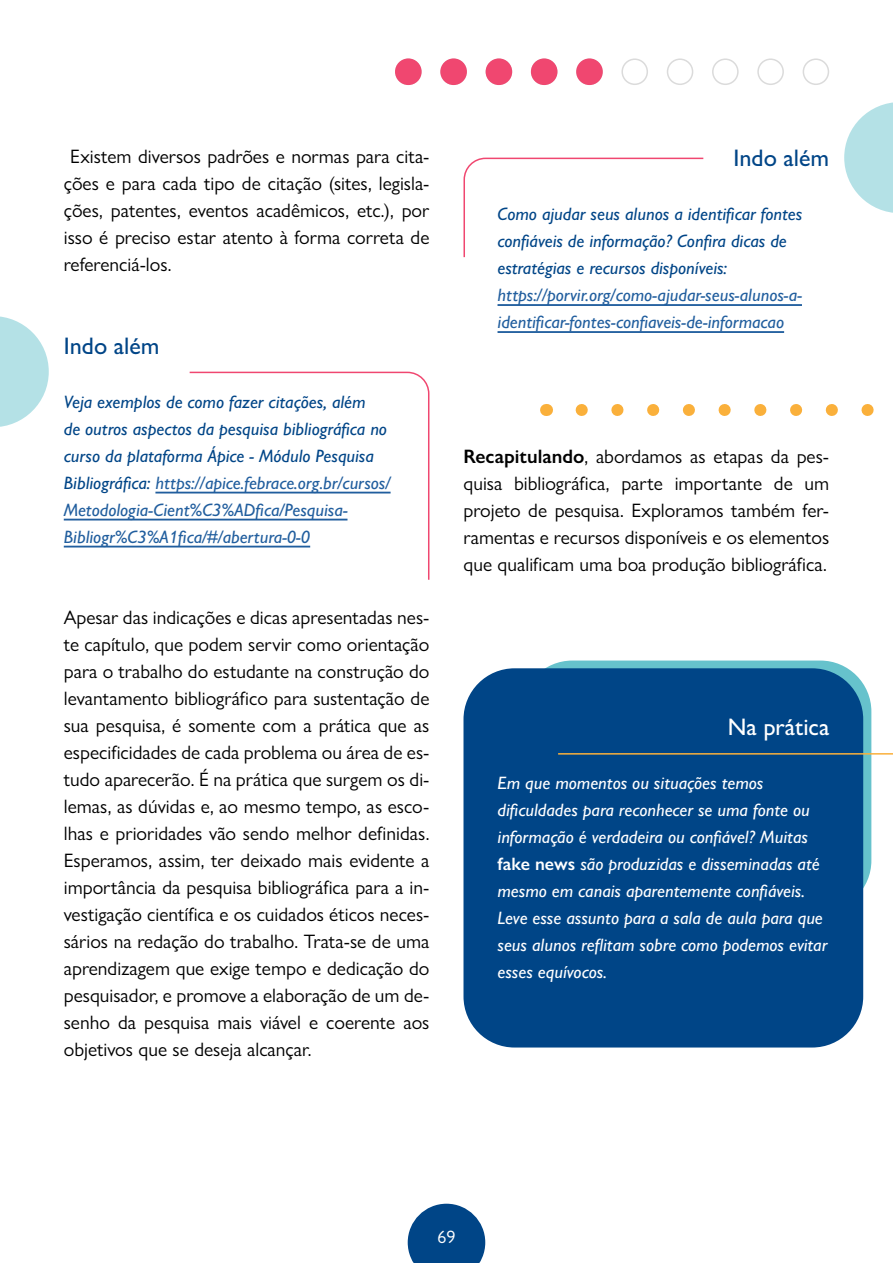
<style>
.page{position:relative;width:893px;height:1263px;background:#fff}
.page>*{position:absolute;margin:0;border:0;box-sizing:border-box;transform-origin:0 0}
.t1{font:500 24px "Gill Sans Nova";color:#004587}
.t2{font:500 24px "Gill Sans Nova";color:#fff}
.t3{font:19.5px/27px "Gill Sans Nova";color:#000;text-align:justify}
.t4{font:italic 500 18px/27px "Gill Sans Nova";color:#004587}
.t5{font:italic 500 18px/27px "Gill Sans Nova";color:#fff}
.t6{font:italic 500 18px/27px "Gill Sans Nova";color:#215e9e}
.t7{font:18px "Gill Sans Nova";color:#fff}
.s1{color:#215e9e}
.s2{font-weight:600}
.s3{font-weight:600;font-style:normal}
</style>
<div class="page">
<svg style="left:408px;top:1204px;width:77px;height:59px"></svg>
<div style="left:803px;top:58px;width:26px;height:27px;border:2px solid #dbdbdb;border-radius:50%"></div>
<div style="left:757px;top:58px;width:27px;height:27px;border:2px solid #dbdbdb;border-radius:50%"></div>
<div style="left:712px;top:58px;width:27px;height:27px;border:2px solid #dbdbdb;border-radius:50%"></div>
<div style="left:667px;top:58px;width:26px;height:27px;border:2px solid #dbdbdb;border-radius:50%"></div>
<div style="left:621px;top:58px;width:27px;height:27px;border:2px solid #dbdbdb;border-radius:50%"></div>
<div style="left:521px;top:660px;width:350px;height:251px;background:#66c2cc;border-radius:51px"></div>
<div style="left:463px;top:668px;width:400px;height:379px;background:#004587;border-radius:51px"></div>
<hr style="left:558px;top:753px;width:335px;height:2px;background:#fab03b">
<hr style="left:155px;top:492px;width:236px;height:1px;background:#215e9e">
<hr style="left:64px;top:519px;width:283px;height:1px;background:#215e9e">
<hr style="left:64px;top:546px;width:246px;height:1px;background:#215e9e">
<svg style="left:0;top:316px;width:49px;height:111px"></svg>
<svg style="left:188px;top:371px;width:242px;height:209px"></svg>
<hr style="left:497px;top:304px;width:305px;height:2px;background:#215e9e">
<hr style="left:497px;top:331px;width:287px;height:2px;background:#215e9e">
<svg style="left:844px;top:102px;width:49px;height:111px"></svg>
<svg style="left:463px;top:157px;width:241px;height:101px"></svg>
<svg style="left:582px;top:404px;width:292px;height:12px"></svg>
<svg style="left:546px;top:404px;width:1px;height:12px"></svg>
<div style="left:396px;top:59px;width:25px;height:25px;background:#f04770;border-radius:50%"></div>
<div style="left:395px;top:58px;width:27px;height:27px;border:2px solid #f04770;border-radius:50%"></div>
<div style="left:441px;top:59px;width:25px;height:25px;background:#f04770;border-radius:50%"></div>
<div style="left:440px;top:58px;width:27px;height:27px;border:2px solid #f04770;border-radius:50%"></div>
<div style="left:486px;top:59px;width:25px;height:25px;background:#f04770;border-radius:50%"></div>
<div style="left:486px;top:58px;width:26px;height:27px;border:2px solid #f04770;border-radius:50%"></div>
<div style="left:532px;top:59px;width:25px;height:25px;background:#f04770;border-radius:50%"></div>
<div style="left:531px;top:58px;width:26px;height:27px;border:2px solid #f04770;border-radius:50%"></div>
<div style="left:577px;top:59px;width:25px;height:25px;background:#f04770;border-radius:50%"></div>
<div style="left:576px;top:58px;width:27px;height:27px;border:2px solid #f04770;border-radius:50%"></div>
<p class="t3" style="left:64px;top:143px;width:367px;text-indent:6px">Existem diversos padrões e normas para cita&shy;ções e para cada tipo de citação (sites, legisla&shy;ções, patentes, eventos acadêmicos, etc.), por isso é preciso estar atento à forma correta de referenciá-los.</p>
<p class="t1" style="left:64px;top:331px;width:97px">Indo além</p>
<p class="t4" style="left:64px;top:388px;width:328px">Veja exemplos de como fazer citações, além<br>de outros aspectos da pesquisa bibliográfica no curso da plataforma Ápice - Módulo Pesquisa Bibliográfica: <span class="s1">https://apice.febrace.org.br/cursos/ Metodologia-Cient%C3%ADfica/Pesquisa-Bibliogr%C3%A1fica/#/abertura-0-0</span></p>
<p class="t3" style="left:64px;top:604px;width:367px">Apesar das indicações e dicas apresentadas nes&shy;te capítulo, que podem servir como orientação para o trabalho do estudante na construção do levantamento bibliográfico para sustentação de sua pesquisa, é somente com a prática que as especificidades de cada problema ou área de es&shy;tudo aparecerão. É na prática que surgem os di&shy;lemas, as dúvidas e, ao mesmo tempo, as esco&shy;lhas e prioridades vão sendo melhor definidas.<br>Esperamos, assim, ter deixado mais evidente a importância da pesquisa bibliográfica para a in&shy;vestigação científica e os cuidados éticos neces&shy;sários na redação do trabalho. Trata-se de uma aprendizagem que exige tempo e dedicação do pesquisador, e promove a elaboração de um de&shy;senho da pesquisa mais viável e coerente aos objetivos que se deseja alcançar.</p>
<p class="t1" style="left:733px;top:144px;width:97px">Indo além</p>
<p class="t4" style="left:497px;top:200px;width:306px">Como ajudar seus alunos a identificar fontes confiáveis de informação? Confira dicas de estratégias e recursos disponíveis:</p>
<p class="t6" style="left:497px;top:281px;width:306px">https://porvir.org/como-ajudar-seus-alunos-a&shy;identificar-fontes-confiaveis-de-informacao</p>
<p class="t3" style="left:463px;top:443px;width:367px"><span class="s2">Recapitulando</span>, abordamos as etapas da pes&shy;quisa bibliográfica, parte importante de um projeto de pesquisa. Exploramos também fer&shy;ramentas e recursos disponíveis e os elementos que qualificam uma boa produção bibliográfica.</p>
<p class="t2" style="left:728px;top:712px;width:103px">Na prática</p>
<p class="t5" style="left:497px;top:769px;width:331px">Em que momentos ou situações temos dificuldades para reconhecer se uma fonte ou informação é verdadeira ou confiável? Muitas <span class="s3">fake news</span> são produzidas e disseminadas até mesmo em canais aparentemente confiáveis.<br>Leve esse assunto para a sala de aula para que seus alunos reflitam sobre como podemos evitar esses equívocos.</p>
<p class="t7" style="left:437px;top:1226px;width:19px">69</p>
</div>
